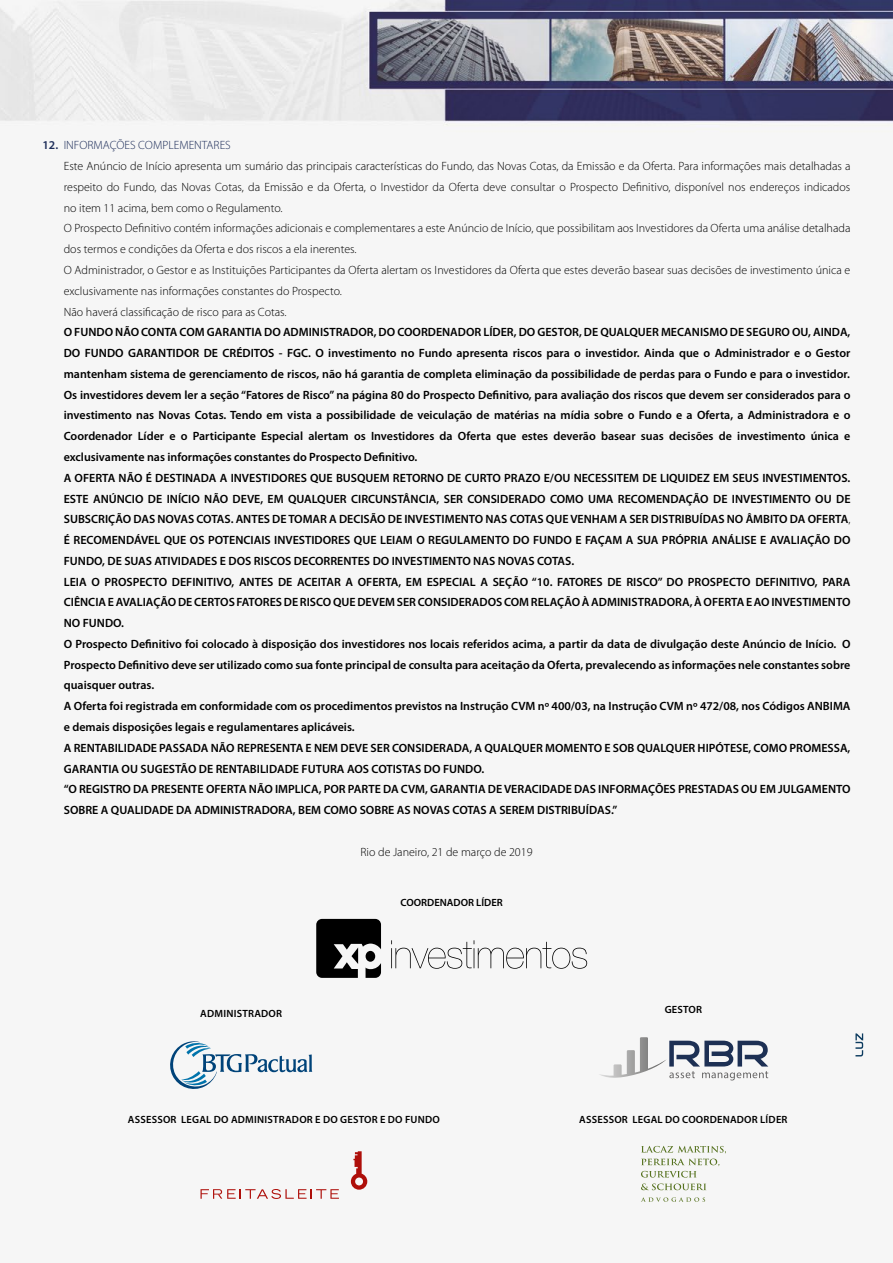
<style>
.page{position:relative;width:893px;height:1263px;background:#fff}
.page>*{position:absolute;margin:0;border:0;box-sizing:border-box;transform-origin:0 0}
.t1{font:600 12px/20.7px "Myriad Pro";color:#000}
.t2{font:300 12px/20.7px "Myriad Pro";color:#000}
.t3{font:600 10.5px "Myriad Pro";letter-spacing:.02em;color:#000}
.t4{font:600 10.5px "Myriad Pro";color:#000}
.s1{font-weight:600;color:#1d2d59}
.s2{color:#1d2d59}
.s3{font-weight:300}
</style>
<div class="page">
<img style="left:0;top:0;width:893px;height:1202px">
<svg style="left:316px;top:919px;width:65px;height:59px"></svg>
<div style="left:366px;top:951px;width:9px;height:11px;background:#000;border-radius:50%"></div>
<svg style="left:391px;top:940px;width:196px;height:29px"></svg>
<svg style="left:598px;top:1037px;width:170px;height:43px"></svg>
<svg style="left:170px;top:1041px;width:142px;height:48px"></svg>
<svg style="left:351px;top:1151px;width:16px;height:39px"></svg>
<svg style="left:201px;top:1189px;width:138px;height:10px"></svg>
<svg style="left:641px;top:1146px;width:85px;height:31px"></svg>
<svg style="left:641px;top:1183px;width:65px;height:7px"></svg>
<svg style="left:641px;top:1197px;width:64px;height:5px"></svg>
<svg style="left:855px;top:1033px;width:8px;height:23px"></svg>
<p class="t2" style="left:64px;top:135px;width:788px;text-indent:-21px"><span class="s1">12.</span> <span class="s2">INFORMAÇÕES COMPLEMENTARES<br></span>Este Anúncio de Início apresenta um sumário das principais características do Fundo, das Novas Cotas, da Emissão e da Oferta. Para informações mais detalhadas a respeito do Fundo, das Novas Cotas, da Emissão e da Oferta, o Investidor da Oferta deve consultar o Prospecto Definitivo, disponível nos endereços indicados no item 11 acima, bem como o Regulamento.<br>O Prospecto Definitivo contém informações adicionais e complementares a este Anúncio de Início, que possibilitam aos Investidores da Oferta uma análise detalhada dos termos e condições da Oferta e dos riscos a ela inerentes.<br>O Administrador, o Gestor e as Instituições Participantes da Oferta alertam os Investidores da Oferta que estes deverão basear suas decisões de investimento única e exclusivamente nas informações constantes do Prospecto.<br>Não haverá classificação de risco para as Cotas.</p>
<p class="t1" style="left:64px;top:322px;width:788px">O FUNDO NÃO CONTA COM GARANTIA DO ADMINISTRADOR, DO COORDENADOR LÍDER, DO GESTOR, DE QUALQUER MECANISMO DE SEGURO OU, AINDA, DO FUNDO GARANTIDOR DE CRÉDITOS - FGC. O investimento no Fundo apresenta riscos para o investidor. Ainda que o Administrador e o Gestor mantenham sistema de gerenciamento de riscos, não há garantia de completa eliminação da possibilidade de perdas para o Fundo e para o investidor.<br>Os investidores devem ler a seção “Fatores de Risco” na página 80 do Prospecto Definitivo, para avaliação dos riscos que devem ser considerados para o investimento nas Novas Cotas. Tendo em vista a possibilidade de veiculação de matérias na mídia sobre o Fundo e a Oferta, a Administradora e o Coordenador Líder e o Participante Especial alertam os Investidores da Oferta que estes deverão basear suas decisões de investimento única e exclusivamente nas informações constantes do Prospecto Definitivo.<br>A OFERTA NÃO É DESTINADA A INVESTIDORES QUE BUSQUEM RETORNO DE CURTO PRAZO E/OU NECESSITEM DE LIQUIDEZ EM SEUS INVESTIMENTOS.<br>ESTE ANÚNCIO DE INÍCIO NÃO DEVE, EM QUALQUER CIRCUNSTÂNCIA, SER CONSIDERADO COMO UMA RECOMENDAÇÃO DE INVESTIMENTO OU DE SUBSCRIÇÃO DAS NOVAS COTAS. ANTES DE TOMAR A DECISÃO DE INVESTIMENTO NAS COTAS QUE VENHAM A SER DISTRIBUÍDAS NO ÂMBITO DA OFERTA<span class="s3">, </span>É RECOMENDÁVEL QUE OS POTENCIAIS INVESTIDORES QUE LEIAM O REGULAMENTO DO FUNDO E FAÇAM A SUA PRÓPRIA ANÁLISE E AVALIAÇÃO DO FUNDO, DE SUAS ATIVIDADES E DOS RISCOS DECORRENTES DO INVESTIMENTO NAS NOVAS COTAS.<br>LEIA O PROSPECTO DEFINITIVO, ANTES DE ACEITAR A OFERTA, EM ESPECIAL A SEÇÃO “10. FATORES DE RISCO” DO PROSPECTO DEFINITIVO, PARA CIÊNCIA E AVALIAÇÃO DE CERTOS FATORES DE RISCO QUE DEVEM SER CONSIDERADOS COM RELAÇÃO À ADMINISTRADORA, À OFERTA E AO INVESTIMENTO NO FUNDO.<br>O Prospecto Definitivo foi colocado à disposição dos investidores nos locais referidos acima, a partir da data de divulgação deste Anúncio de Início. O Prospecto Definitivo deve ser utilizado como sua fonte principal de consulta para aceitação da Oferta, prevalecendo as informações nele constantes sobre quaisquer outras.<br>A Oferta foi registrada em conformidade com os procedimentos previstos na Instrução CVM nº 400/03, na Instrução CVM nº 472/08, nos Códigos ANBIMA e demais disposições legais e regulamentares aplicáveis.<br>A RENTABILIDADE PASSADA NÃO REPRESENTA E NEM DEVE SER CONSIDERADA, A QUALQUER MOMENTO E SOB QUALQUER HIPÓTESE, COMO PROMESSA, GARANTIA OU SUGESTÃO DE RENTABILIDADE FUTURA AOS COTISTAS DO FUNDO.<br>“O REGISTRO DA PRESENTE OFERTA NÃO IMPLICA, POR PARTE DA CVM, GARANTIA DE VERACIDADE DAS INFORMAÇÕES PRESTADAS OU EM JULGAMENTO SOBRE A QUALIDADE DA ADMINISTRADORA, BEM COMO SOBRE AS NOVAS COTAS A SEREM DISTRIBUÍDAS.”</p>
<p class="t2" style="left:360px;top:841px;width:174px">Rio de Janeiro, 21 de março de 2019</p>
<p class="t4" style="left:401px;top:896px;width:104px">COORDENADOR LÍDER</p>
<p class="t3" style="left:200px;top:1007px;width:83px">ADMINISTRADOR</p>
<p class="t3" style="left:665px;top:1003px;width:39px">GESTOR</p>
<p class="t3" style="left:128px;top:1113px;width:313px">ASSESSOR LEGAL DO ADMINISTRADOR E DO GESTOR E DO FUNDO</p>
<p class="t3" style="left:579px;top:1113px;width:210px">ASSESSOR LEGAL DO COORDENADOR LÍDER</p>
</div>
